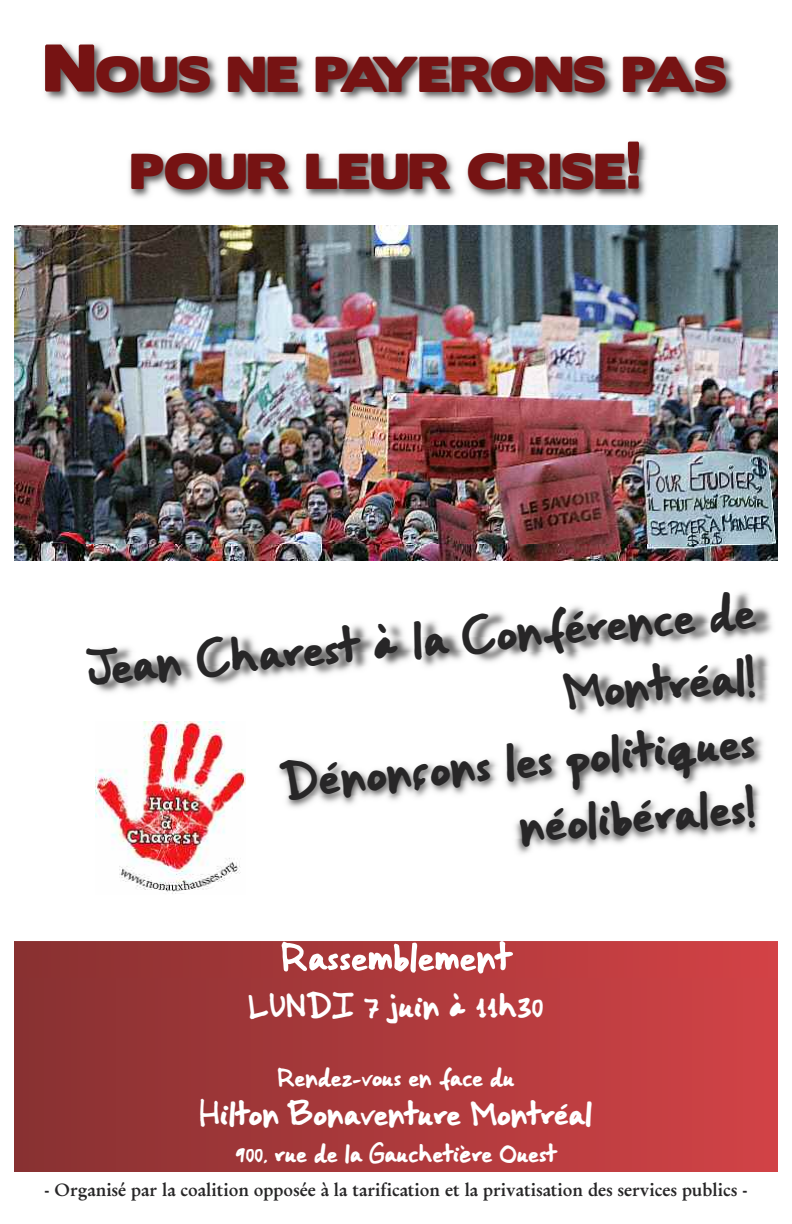
<style>
.page{position:relative;width:792px;height:1224px;background:#fff}
.page>*{position:absolute;margin:0;border:0;box-sizing:border-box;transform-origin:0 0}
.t1{font:45px/97.1px "Boris Black Bloxx";color:#761313;text-align:center}
.t2{font:36px "Gorri Sans";color:#272627}
.t3{font:24px "Gorri Sans";color:#fff}
.t4{font:600 18px "Garamond";color:#272627}
.t5{font:18px "Gorri Sans";color:#fff}
.s1{font-size:60px}
</style>
<div class="page">
<img style="left:45px;top:44px;width:690px;height:154px">
<div style="left:14px;top:941px;width:764px;height:231px;background:linear-gradient(to right,#883132,#d24246)"></div>
<img style="left:14px;top:225px;width:764px;height:320px">
<img style="left:14px;top:560px;width:764px;height:294px">
<img style="left:14px;top:941px;width:764px;height:37px">
<img style="left:282px;top:942px;width:135px;height:31px">
<img style="left:14px;top:545px;width:764px;height:15px">
<div style="left:84px;top:721px;width:173px;height:174px;background:#fff"></div>
<img style="left:96px;top:721px;width:149px;height:173px">
<h1 class="t1" style="left:44px;top:27px;width:685px"><span class="s1">N</span>OUS NE PAYERONS PAS<br>POUR LEUR CRISE<span class="s1">!</span></h1>
<h2 class="t2" style="left:85px;top:652px;width:673px;rotate:-5deg">Jean Charest à la Conférence de</h2>
<h2 class="t2" style="left:562px;top:675px;width:194px;rotate:-5deg">Montréal!</h2>
<h2 class="t2" style="left:279px;top:765px;width:479px;rotate:-5deg">Dénonçons les politiques</h2>
<h2 class="t2" style="left:518px;top:810px;width:238px;rotate:-5deg">néolibérales!</h2>
<h3 class="t3" style="left:248px;top:994px;width:297px">LUNDI 7 juin à 11h30</h3>
<p class="t5" style="left:277px;top:1069px;width:239px">Rendez-vous en face du</p>
<h3 class="t3" style="left:200px;top:1103px;width:394px">Hilton Bonaventure Montréal</h3>
<p class="t5" style="left:235px;top:1145px;width:323px">900, rue de la Gauchetière Ouest</p>
<p class="t4" style="left:45px;top:1180px;width:704px">- Organisé par la coalition opposée à la tarification et la privatisation des services publics -</p>
</div>
